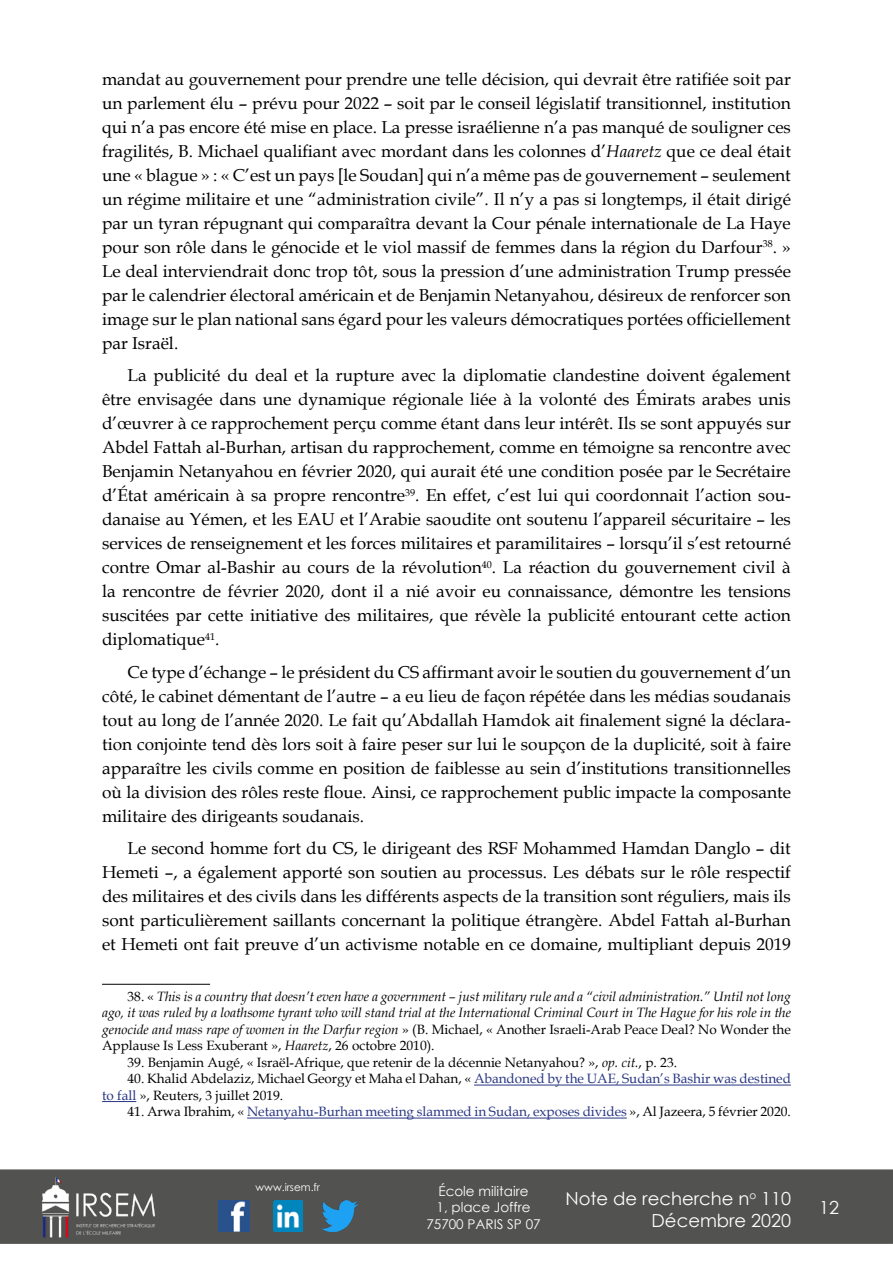
<style>
.page{position:relative;width:893px;height:1263px;background:#fff}
.page>*{position:absolute;margin:0;border:0;box-sizing:border-box;transform-origin:0 0}
.t1{font:18px/21.6px "Century Gothic";color:#fff;text-align:right}
.t2{font:17.25px/24px "Book Antiqua";color:#000;text-align:justify}
.t3{font:italic 13.5px/16.5px "Book Antiqua";color:#000;text-align:justify}
.t4{font:13.5px/16.5px "Book Antiqua";color:#000}
.t5{font:13.5px "Book Antiqua";color:#283583}
.t6{font:13.5px/16.2px "Century Gothic";color:#fff;text-align:center}
.t7{font:10.5px "Century Gothic";color:#fff}
.s1{font-style:italic}
.s2{font-style:normal}
.s3{color:#283583}
.s4{color:#000}
</style>
<div class="page">
<div style="left:0;top:1169px;width:893px;height:75px;background:#525251"></div>
<img style="left:39px;top:1169px;width:117px;height:75px">
<img style="left:322px;top:1200px;width:36px;height:32px">
<img style="left:218px;top:1200px;width:31px;height:32px">
<img style="left:274px;top:1200px;width:28px;height:32px">
<hr style="left:102px;top:984px;width:108px;height:1px;background:#000">
<hr style="left:474px;top:1085px;width:317px;height:1px;background:#283583">
<hr style="left:102px;top:1101px;width:34px;height:1px;background:#283583">
<hr style="left:247px;top:1118px;width:380px;height:1px;background:#283583">
<p class="t2" style="left:102px;top:67px;width:690px">mandat au gouvernement pour prendre une telle décision, qui devrait être ratifiée soit par un parlement élu – prévu pour 2022 – soit par le conseil législatif transitionnel, institution qui n’a pas encore été mise en place. La presse israélienne n’a pas manqué de souligner ces fragilités, B. Michael qualifiant avec mordant dans les colonnes d’<span class="s1">Haaretz</span> que ce deal était une « blague » : « C’est un pays [le Soudan] qui n’a même pas de gouvernement – seulement un régime militaire et une “administration civile”. Il n’y a pas si longtemps, il était dirigé par un tyran répugnant qui comparaîtra devant la Cour pénale internationale de La Haye pour son rôle dans le génocide et le viol massif de femmes dans la région du Darfour<sup>38</sup>. » Le deal interviendrait donc trop tôt, sous la pression d’une administration Trump pressée par le calendrier électoral américain et de Benjamin Netanyahou, désireux de renforcer son image sur le plan national sans égard pour les valeurs démocratiques portées officiellement par Israël.</p>
<p class="t2" style="left:102px;top:363px;width:690px;text-indent:26px">La publicité du deal et la rupture avec la diplomatie clandestine doivent également être envisagée dans une dynamique régionale liée à la volonté des Émirats arabes unis d’œuvrer à ce rapprochement perçu comme étant dans leur intérêt. Ils se sont appuyés sur Abdel Fattah al-Burhan, artisan du rapprochement, comme en témoigne sa rencontre avec Benjamin Netanyahou en février 2020, qui aurait été une condition posée par le Secrétaire d’État américain à sa propre rencontre<sup>39</sup>. En effet, c’est lui qui coordonnait l’action sou&shy;danaise au Yémen, et les EAU et l’Arabie saoudite ont soutenu l’appareil sécuritaire – les services de renseignement et les forces militaires et paramilitaires – lorsqu’il s’est retourné contre Omar al-Bashir au cours de la révolution<sup>40</sup>. La réaction du gouvernement civil à la rencontre de février 2020, dont il a nié avoir eu connaissance, démontre les tensions suscitées par cette initiative des militaires, que révèle la publicité entourant cette action diplomatique<sup>41</sup>.</p>
<p class="t2" style="left:102px;top:660px;width:690px;text-indent:26px">Ce type d’échange – le président du CS affirmant avoir le soutien du gouvernement d’un côté, le cabinet démentant de l’autre – a eu lieu de façon répétée dans les médias soudanais tout au long de l’année 2020. Le fait qu’Abdallah Hamdok ait finalement signé la déclara&shy;tion conjointe tend dès lors soit à faire peser sur lui le soupçon de la duplicité, soit à faire apparaître les civils comme en position de faiblesse au sein d’institutions transitionnelles où la division des rôles reste floue. Ainsi, ce rapprochement public impacte la composante militaire des dirigeants soudanais.</p>
<p class="t2" style="left:102px;top:836px;width:690px;text-indent:26px">Le second homme fort du CS, le dirigeant des RSF Mohammed Hamdan Danglo – dit Hemeti –, a également apporté son soutien au processus. Les débats sur le rôle respectif des militaires et des civils dans les différents aspects de la transition sont réguliers, mais ils sont particulièrement saillants concernant la politique étrangère. Abdel Fattah al-Burhan et Hemeti ont fait preuve d’un activisme notable en ce domaine, multipliant depuis 2019</p>
<p class="t3" style="left:102px;top:987px;width:690px;text-indent:26px"><span class="s2">38. «</span> This is a country that doesn’t even have a government – just military rule and a “civil administration.” Until not long ago, it was ruled by a loathsome tyrant who will stand trial at the International Criminal Court in The Hague for his role in the genocide and mass rape of women in the Darfur region <span class="s2">» (B. Michael, « Another Israeli-Arab Peace Deal? No Wonder the Applause Is Less Exuberant »,</span> Haaretz<span class="s2">, 26 octobre 2010).</span></p>
<p class="t4" style="left:128px;top:1053px;width:551px">39. Benjamin Augé, « Israël-Afrique, que retenir de la décennie Netanyahou? », <span class="s1">op. cit.</span>, p. 23.</p>
<p class="t4" style="left:102px;top:1070px;width:690px;text-indent:26px">40. Khalid Abdelaziz, Michael Georgy et Maha el Dahan, « <span class="s3">Abandoned by the UAE, Sudan’s Bashir was destined to fall</span> », Reuters, 3 juillet 2019.</p>
<p class="t5" style="left:128px;top:1102px;width:665px"><span class="s4">41. Arwa Ibrahim, «</span> Netanyahu-Burhan meeting slammed in Sudan, exposes divides <span class="s4">», Al Jazeera, 5 février 2020.</span></p>
<p class="t7" style="left:256px;top:1179px;width:66px">www.irsem.fr</p>
<p class="t6" style="left:426px;top:1183px;width:116px">École militaire<br>1, place Joffre<br>75700 PARIS SP 07</p>
<p class="t1" style="left:565px;top:1187px;width:227px">Note de recherche n<sup>o</sup> 110<br>Décembre 2020</p>
<p class="t1" style="left:819px;top:1196px;width:21px">12</p>
</div>
